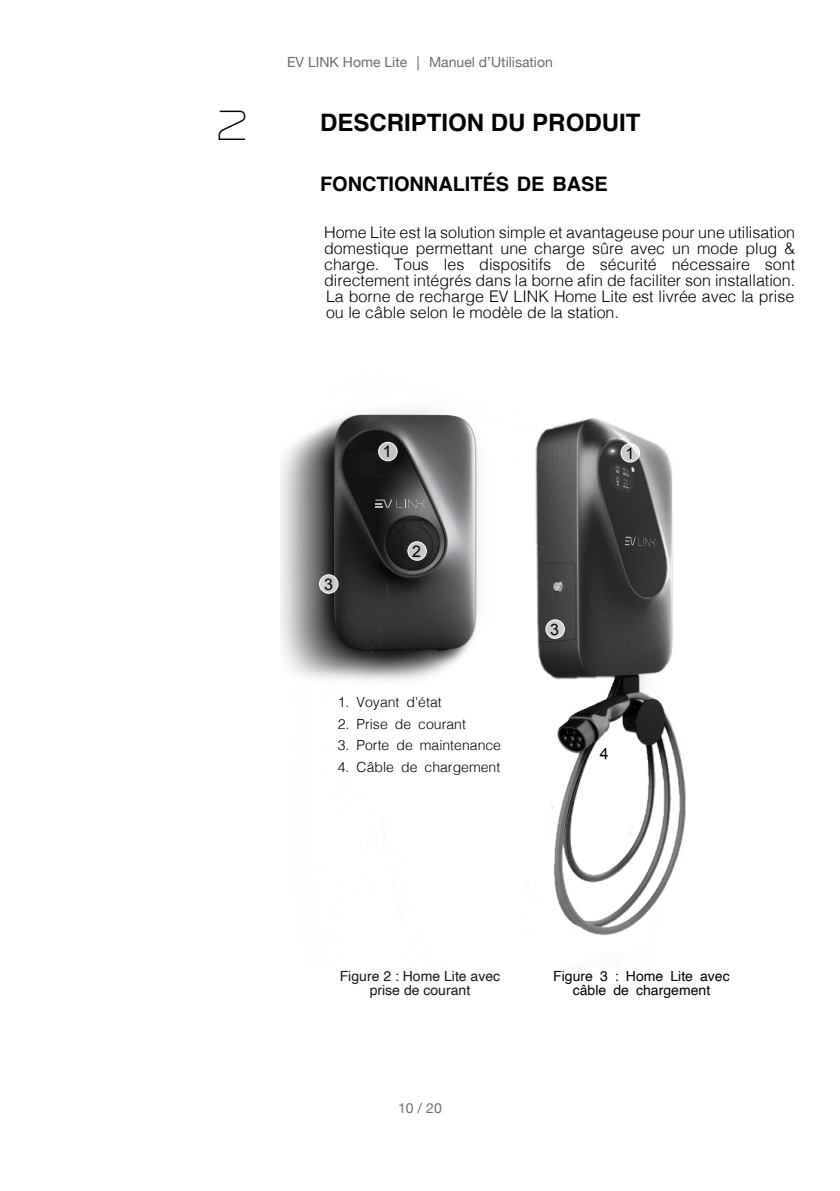
<style>
.page{position:relative;width:840px;height:1191px;background:#fff}
.page>*{position:absolute;margin:0;border:0;box-sizing:border-box;transform-origin:0 0}
.t1{font:300 40px "Ronduit Capitals";color:#000}
.t2{font:700 24px "Helvetica";color:#000}
.t3{font:700 20px "Helvetica";color:#000}
.t4{font:300 16px/16px "Helvetica";color:#000;text-align:justify}
.t5{font:16px "Arial";color:#000}
.t6{font:300 14px "Helvetica";color:#000}
.t7{font:14px "Helvetica Neue";color:#706d6e}
.t8{font:14px/14px "Helvetica";color:#000;text-align:center}
.t9{font:14px/14px "Helvetica";color:#181817;text-align:center}
</style>
<div class="page">
<img style="left:290px;top:403px;width:396px;height:554px">
<div style="left:620px;top:443px;width:19px;height:19px;background:#fff;border:1px solid #fff;border-radius:50%;opacity:.75"></div>
<img style="left:604px;top:444px;width:15px;height:13px">
<div style="left:545px;top:619px;width:19px;height:19px;background:#fff;border:1px solid #fff;border-radius:50%;opacity:.75"></div>
<div style="left:594px;top:744px;width:20px;height:19px;background:#fff;border:1px solid #fff;border-radius:50%"></div>
<div style="left:319px;top:574px;width:19px;height:19px;background:#fff;border:1px solid #fff;border-radius:50%;opacity:.75"></div>
<div style="left:407px;top:541px;width:19px;height:19px;background:#fff;border:1px solid #fff;border-radius:50%;opacity:.75"></div>
<div style="left:378px;top:442px;width:19px;height:19px;background:#c3c3c3;border:1px solid #fff;border-radius:50%"></div>
<div style="left:337px;top:696px;width:104px;height:14px;background:#fff"></div>
<div style="left:337px;top:718px;width:128px;height:14px;background:#fff"></div>
<div style="left:337px;top:739px;width:164px;height:14px;background:#fff"></div>
<div style="left:337px;top:761px;width:163px;height:14px;background:#fff"></div>
<svg style="left:375px;top:499px;width:50px;height:9px"></svg>
<svg style="left:624px;top:536px;width:31px;height:11px"></svg>
<svg style="left:550px;top:623px;width:8px;height:12px"></svg>
<p class="t7" style="left:287px;top:52px;width:267px">EV LINK Home Lite │ Manuel d’Utilisation</p>
<h1 class="t1" style="left:216px;top:103px;width:35px">2</h1>
<h2 class="t2" style="left:320px;top:107px;width:321px">DESCRIPTION DU PRODUIT</h2>
<p class="t3" style="left:320px;top:171px;width:289px">FONCTIONNALITÉS DE BASE</p>
<p class="t4" style="left:324px;top:223px;width:472px">Home Lite est la solution simple et avantageuse pour une utilisation domestique permettant une charge sûre avec un mode plug &amp; charge. Tous les dispositifs de sécurité nécessaire sont directement intégrés dans la borne afin de faciliter son installation.<br>La borne de recharge EV LINK Home Lite est livrée avec la prise ou le câble selon le modèle de la station.</p>
<p class="t5" style="left:324px;top:573px;width:10px">3</p>
<p class="t5" style="left:383px;top:441px;width:10px">1</p>
<p class="t5" style="left:412px;top:541px;width:10px">2</p>
<p class="t6" style="left:337px;top:690px;width:105px">1. Voyant d'état</p>
<p class="t6" style="left:337px;top:712px;width:129px">2. Prise de courant</p>
<p class="t6" style="left:337px;top:733px;width:165px">3. Porte de maintenance</p>
<p class="t6" style="left:337px;top:755px;width:164px">4. Câble de chargement</p>
<p class="t5" style="left:625px;top:442px;width:10px">1</p>
<p class="t9" style="left:339px;top:969px;width:162px">Figure 2 : Home Lite avec prise de courant</p>
<p class="t8" style="left:553px;top:969px;width:178px">Figure 3 : Home Lite avec câble de chargement</p>
<p class="t7" style="left:398px;top:1098px;width:45px">10 / 20</p>
</div>
